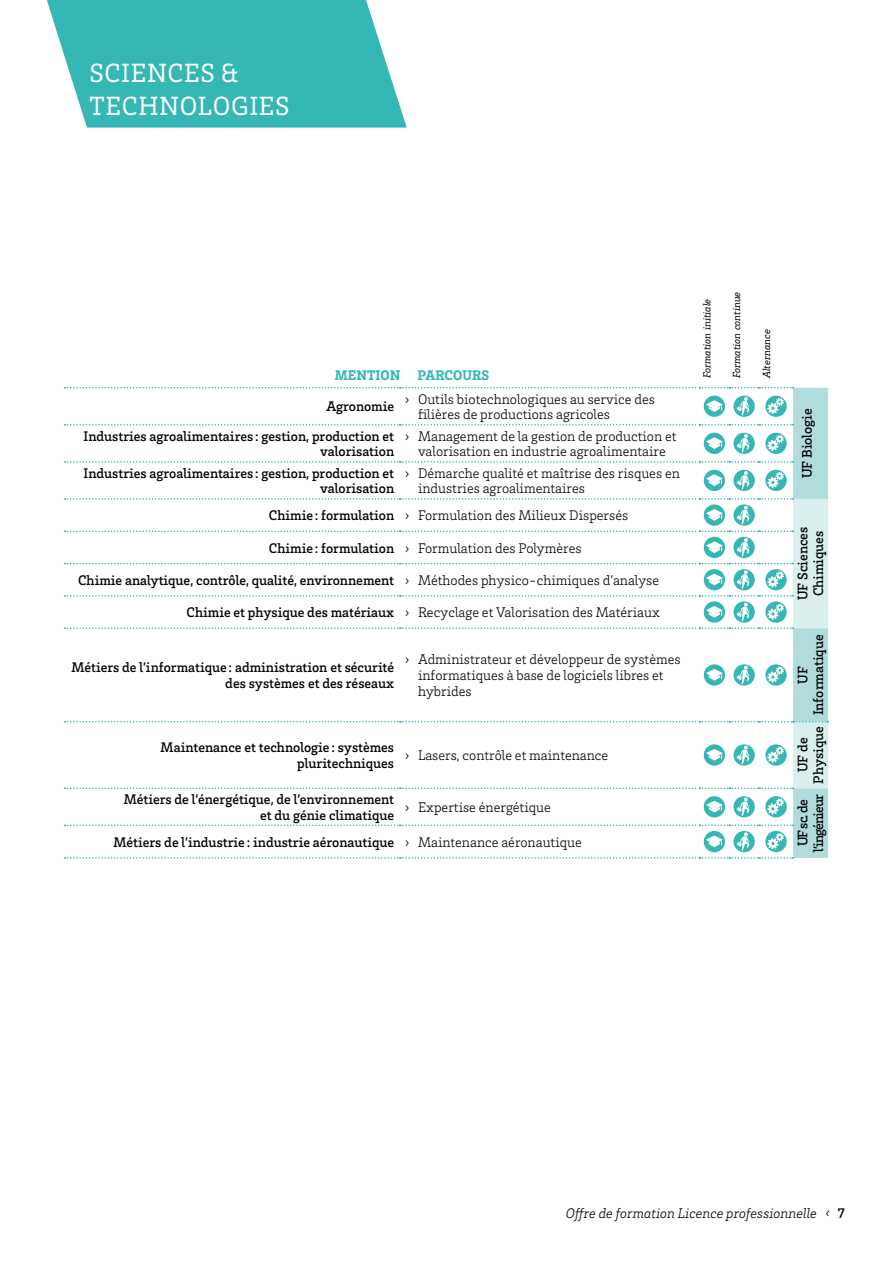
<style>
.page{position:relative;width:893px;height:1263px;background:#fff}
.page>*{position:absolute;margin:0;border:0;box-sizing:border-box;transform-origin:0 0}
.Thématique{font:27px/32.4px "Brix Slab";letter-spacing:.025em;color:#fff}
.t1{font:300 14.25px/15.8px "Brix Slab";color:#000}
.TABLEAU_txt_mention{font:500 14.25px/15.8px "Brix Slab";color:#000;text-align:right}
.TABLEAU_UF{font:500 14.25px/15.8px "Brix Slab";color:#000;text-align:center}
.t2{font:italic 300 14.25px "Brix Slab";color:#000}
.TABLEAU_entete_menti{font:900 14.25px "Brix Slab";color:#34b7b5}
.TABLEAU_UF-2{font:500 14.25px "Brix Slab";letter-spacing:-.06em;color:#000}
.t3{font:italic 10.5px "Brix Slab";color:#000}
.s1{font-weight:500;font-style:normal}
</style>
<div class="page">
<svg style="left:65px;top:387px;width:763px;height:472px"></svg>
<svg style="left:47px;top:0;width:360px;height:128px;background:#4bbfbd"></svg>
<p class="Thématique" style="left:89px;top:56px;width:202px">SCIENCES &amp;<br>TECHNOLOGIES</p>
<p class="TABLEAU_entete_menti" style="left:335px;top:366px;width:156px">MENTION PARCOURS</p>
<p class="TABLEAU_txt_mention" style="left:326px;top:398px;width:69px">Agronomie</p>
<p class="t1" style="left:418px;top:390px;width:238px;text-indent:-13px">› Outils biotechnologiques au service des filières de productions agricoles</p>
<p class="TABLEAU_txt_mention" style="left:84px;top:427px;width:312px">Industries agroalimentaires : gestion, production et valorisation</p>
<p class="t1" style="left:405px;top:427px;width:273px;text-align:center">› Management de la gestion de production et valorisation en industrie agroalimentaire</p>
<p class="TABLEAU_txt_mention" style="left:84px;top:464px;width:312px">Industries agroalimentaires : gestion, production et valorisation</p>
<p class="t1" style="left:418px;top:464px;width:263px;text-indent:-13px">› Démarche qualité et maîtrise des risques en industries agroalimentaires</p>
<p class="TABLEAU_txt_mention" style="left:269px;top:507px;width:127px">Chimie : formulation</p>
<p class="t1" style="left:405px;top:507px;width:224px">› Formulation des Milieux Dispersés</p>
<p class="TABLEAU_txt_mention" style="left:269px;top:539px;width:127px">Chimie : formulation</p>
<p class="t1" style="left:405px;top:539px;width:178px">› Formulation des Polymères</p>
<p class="TABLEAU_txt_mention" style="left:78px;top:572px;width:318px">Chimie analytique, contrôle, qualité, environnement</p>
<p class="t1" style="left:405px;top:572px;width:255px">› Méthodes physico-chimiques d’analyse</p>
<p class="TABLEAU_txt_mention" style="left:187px;top:604px;width:209px">Chimie et physique des matériaux</p>
<p class="t1" style="left:405px;top:604px;width:256px">› Recyclage et Valorisation des Matériaux</p>
<p class="TABLEAU_txt_mention" style="left:71px;top:659px;width:324px">Métiers de l’informatique : administration et sécurité des systèmes et des réseaux</p>
<p class="t1" style="left:418px;top:651px;width:264px;text-indent:-13px">› Administrateur et développeur de systèmes informatiques à base de logiciels libres et hybrides</p>
<p class="TABLEAU_txt_mention" style="left:161px;top:739px;width:235px">Maintenance et technologie : systèmes pluritechniques</p>
<p class="t1" style="left:405px;top:747px;width:205px">› Lasers, contrôle et maintenance</p>
<p class="t3" style="left:700px;top:378px;width:81px;rotate:-90deg">Formation initiale</p>
<p class="t3" style="left:730px;top:378px;width:88px;rotate:-90deg">Formation continue</p>
<p class="t3" style="left:759px;top:378px;width:51px;rotate:-90deg">Alternance</p>
<p class="TABLEAU_UF" style="left:798px;top:478px;width:71px;rotate:-90deg">UF Biologie</p>
<p class="TABLEAU_UF" style="left:794px;top:600px;width:75px;text-align:left;rotate:-90deg">UF Sciences<br>Chimiques</p>
<p class="TABLEAU_UF" style="left:794px;top:715px;width:82px;rotate:-90deg">UF<br>Informatique</p>
<p class="TABLEAU_UF" style="left:794px;top:784px;width:59px;rotate:-90deg">UF de<br>Physique</p>
<p class="TABLEAU_txt_mention" style="left:124px;top:791px;width:272px">Métiers de l’énergétique, de l’environnement et du génie climatique</p>
<p class="t1" style="left:405px;top:799px;width:147px">› Expertise énergétique</p>
<p class="TABLEAU_UF" style="left:794px;top:846px;width:48px;rotate:-90deg">UF sc. de</p>
<p class="TABLEAU_UF-2" style="left:809px;top:852px;width:59px;rotate:-90deg">l’ingénieur</p>
<p class="TABLEAU_txt_mention" style="left:114px;top:833px;width:282px">Métiers de l’industrie: industrie aéronautique</p>
<p class="t1" style="left:405px;top:833px;width:178px">› Maintenance aéronautique</p>
<p class="t2" style="left:566px;top:1203px;width:280px">Offre de formation Licence professionnelle ‹ <span class="s1">7</span></p>
</div>
